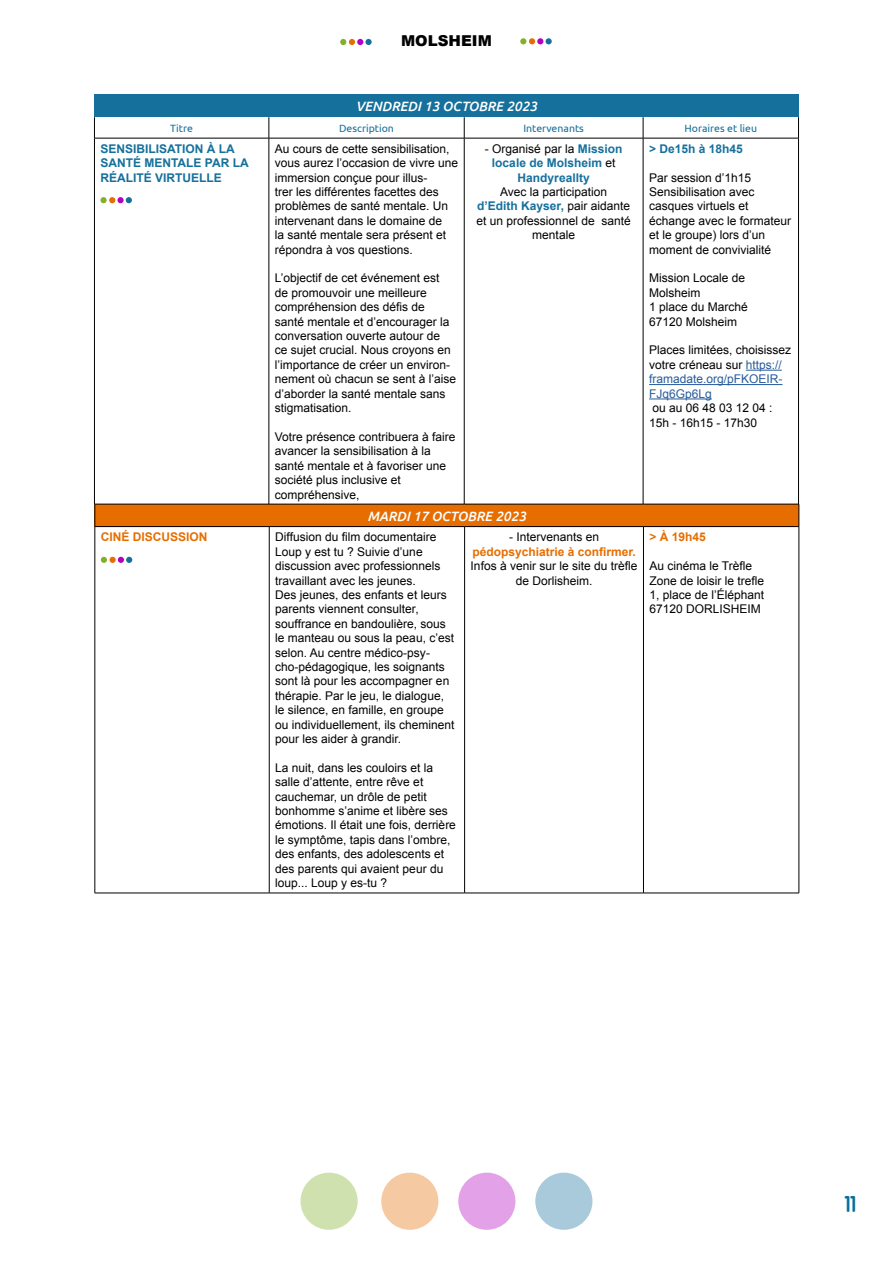
<style>
.page{position:relative;width:893px;height:1263px;background:#fff}
.page>*{position:absolute;margin:0;border:0;box-sizing:border-box;transform-origin:0 0}
.t1{font:24px "Ubuntu Title";color:#0a6f99}
.t2{font:900 15px "Arial";color:#000}
.t3{font:italic 500 13.5px "Ubuntu";color:#fff}
.t4{font:12px/14.4px "Arial";color:#000}
.t5{font:700 12px/14.4px "Arial";color:#15709c}
.t6{font:700 12px "Arial";color:#e66e00}
.t7{font:10.5px "Ubuntu";color:#15709c}
.s1{font-weight:400;color:#000}
.s2{font-weight:700;color:#15709c}
.s3{color:#275b9b}
</style>
<div class="page">
<div style="left:300px;top:1172px;width:58px;height:58px;background:#d0e1b0;border-radius:50%"></div>
<div style="left:381px;top:1172px;width:57px;height:58px;background:#f5c9a1;border-radius:50%"></div>
<div style="left:458px;top:1172px;width:57px;height:58px;background:#e3a1e8;border-radius:50%"></div>
<div style="left:535px;top:1172px;width:57px;height:58px;background:#a8cada;border-radius:50%"></div>
<div style="left:94px;top:95px;width:704px;height:22px;background:#15709c"></div>
<svg style="left:94px;top:117px;width:1px;height:21px"></svg>
<hr style="left:94px;top:504px;width:175px;height:1px;background:#000">
<hr style="left:94px;top:138px;width:175px;height:1px;background:#000">
<hr style="left:94px;top:138px;width:1px;height:366px;background:#000">
<hr style="left:464px;top:138px;width:179px;height:1px;background:#000">
<svg style="left:269px;top:117px;width:1px;height:21px"></svg>
<svg style="left:464px;top:117px;width:1px;height:21px"></svg>
<hr style="left:269px;top:138px;width:195px;height:1px;background:#000">
<hr style="left:269px;top:138px;width:1px;height:366px;background:#000">
<hr style="left:464px;top:138px;width:1px;height:366px;background:#000">
<svg style="left:643px;top:117px;width:1px;height:21px"></svg>
<svg style="left:798px;top:117px;width:1px;height:21px"></svg>
<hr style="left:643px;top:138px;width:156px;height:1px;background:#000">
<hr style="left:643px;top:138px;width:1px;height:366px;background:#000">
<hr style="left:798px;top:138px;width:1px;height:366px;background:#000">
<div style="left:100px;top:197px;width:7px;height:6px;background:#82b029;border-radius:50%"></div>
<svg style="left:109px;top:197px;width:6px;height:6px"></svg>
<div style="left:117px;top:197px;width:7px;height:6px;background:#b400c1;border-radius:50%"></div>
<svg style="left:126px;top:197px;width:6px;height:6px"></svg>
<hr style="left:746px;top:370px;width:36px;height:1px;background:#275b9b">
<hr style="left:649px;top:384px;width:133px;height:1px;background:#275b9b">
<hr style="left:649px;top:398px;width:63px;height:1px;background:#275b9b">
<svg style="left:520px;top:38px;width:32px;height:6px"></svg>
<svg style="left:340px;top:39px;width:23px;height:6px"></svg>
<div style="left:365px;top:39px;width:7px;height:6px;background:#15709c;border-radius:50%"></div>
<div style="left:95px;top:504px;width:704px;height:23px;background:#e66e00"></div>
<hr style="left:95px;top:893px;width:174px;height:1px;background:#000">
<hr style="left:465px;top:893px;width:178px;height:1px;background:#000">
<hr style="left:95px;top:527px;width:1px;height:366px;background:#000">
<hr style="left:269px;top:893px;width:196px;height:1px;background:#000">
<hr style="left:269px;top:527px;width:1px;height:366px;background:#000">
<hr style="left:464px;top:527px;width:1px;height:366px;background:#000">
<hr style="left:643px;top:893px;width:156px;height:1px;background:#000">
<hr style="left:643px;top:527px;width:1px;height:366px;background:#000">
<hr style="left:799px;top:527px;width:1px;height:366px;background:#000">
<hr style="left:95px;top:504px;width:174px;height:1px;background:#000">
<svg style="left:95px;top:504px;width:1px;height:22px"></svg>
<hr style="left:269px;top:504px;width:196px;height:1px;background:#000">
<hr style="left:465px;top:504px;width:178px;height:1px;background:#000">
<hr style="left:643px;top:504px;width:156px;height:1px;background:#000">
<hr style="left:95px;top:526px;width:174px;height:1px;background:#000">
<hr style="left:269px;top:526px;width:196px;height:1px;background:#000">
<hr style="left:465px;top:526px;width:178px;height:1px;background:#000">
<hr style="left:643px;top:526px;width:156px;height:1px;background:#000">
<svg style="left:799px;top:504px;width:1px;height:23px"></svg>
<svg style="left:101px;top:557px;width:31px;height:6px"></svg>
<p class="t2" style="left:401px;top:30px;width:92px">MOLSHEIM</p>
<p class="t3" style="left:356px;top:98px;width:183px">VENDREDI 13 OCTOBRE 2023</p>
<p class="t7" style="left:170px;top:122px;width:24px">Titre</p>
<p class="t7" style="left:339px;top:122px;width:56px">Description</p>
<p class="t7" style="left:523px;top:122px;width:62px">Intervenants</p>
<p class="t7" style="left:684px;top:122px;width:74px">Horaires et lieu</p>
<p class="t5" style="left:100px;top:142px;width:150px">SENSIBILISATION À LA<br>SANTÉ MENTALE PAR LA<br>RÉALITÉ VIRTUELLE</p>
<p class="t4" style="left:275px;top:142px;width:185px">Au cours de cette sensibilisation, vous aurez l’occasion de vivre une immersion conçue pour illus-<br>trer les différentes facettes des problèmes de santé mentale. Un intervenant dans le domaine de<br>la santé mentale sera présent et répondra à vos questions.</p>
<p class="t4" style="left:275px;top:271px;width:183px">L’objectif de cet événement est<br>de promouvoir une meilleure compréhension des défis de santé mentale et d’encourager la conversation ouverte autour de<br>ce sujet crucial. Nous croyons en l’importance de créer un environ&shy;nement où chacun se sent à l’aise d’aborder la santé mentale sans stigmatisation.</p>
<p class="t4" style="left:275px;top:430px;width:182px">Votre présence contribuera à faire avancer la sensibilisation à la santé mentale et à favoriser une société plus inclusive et compréhensive,</p>
<p class="t5" style="left:485px;top:142px;width:139px;text-align:center"><span class="s1">- Organisé par la</span> Mission locale de Molsheim <span class="s1">et<br></span>Handyreallty</p>
<p class="t4" style="left:477px;top:185px;width:156px;text-align:center">Avec la participation<br><span class="s2">d’Edith Kayser,</span> pair aidante et un professionnel de santé mentale</p>
<p class="t5" style="left:649px;top:142px;width:95px">&gt; De15h à 18h45</p>
<p class="t4" style="left:649px;top:170px;width:144px">Par session d’1h15<br>Sensibilisation avec casques virtuels et échange avec le formateur et le groupe) lors d’un moment de convivialité</p>
<p class="t4" style="left:649px;top:271px;width:100px">Mission Locale de<br>Molsheim<br>1 place du Marché<br>67120 Molsheim</p>
<p class="t4" style="left:649px;top:343px;width:144px">Places limitées, choisissez votre créneau sur <span class="s3">https:// framadate.org/pFKOEIR-<br>FJq6Gp6Lg</span></p>
<p class="t4" style="left:649px;top:401px;width:125px">ou au 06 48 03 12 04 :<br>15h - 16h15 - 17h30</p>
<p class="t3" style="left:368px;top:507px;width:160px">MARDI 17 OCTOBRE 2023</p>
<p class="t6" style="left:101px;top:529px;width:108px">CINÉ DISCUSSION</p>
<p class="t4" style="left:275px;top:530px;width:181px">Diffusion du film documentaire<br>Loup y est tu ? Suivie d’une discussion avec professionnels travaillant avec les jeunes.<br>Des jeunes, des enfants et leurs parents viennent consulter, souffrance en bandoulière, sous le manteau ou sous la peau, c’est selon. Au centre médico-psy&shy;cho-pédagogique, les soignants sont là pour les accompagner en thérapie. Par le jeu, le dialogue, le silence, en famille, en groupe ou individuellement, ils cheminent pour les aider à grandir.</p>
<p class="t4" style="left:275px;top:760px;width:182px">La nuit, dans les couloirs et la salle d’attente, entre rêve et cauchemar, un drôle de petit bonhomme s’anime et libère ses émotions. Il était une fois, derrière le symptôme, tapis dans l’ombre, des enfants, des adolescents et des parents qui avaient peur du loup... Loup y es-tu ?</p>
<p class="t4" style="left:509px;top:530px;width:92px">- Intervenants en</p>
<p class="t6" style="left:472px;top:543px;width:165px">pédopsychiatrie à confirmer.</p>
<p class="t4" style="left:471px;top:559px;width:168px;text-align:center">Infos à venir sur le site du trèfle de Dorlisheim.</p>
<p class="t6" style="left:649px;top:529px;width:58px">&gt; À 19h45</p>
<p class="t4" style="left:649px;top:559px;width:116px">Au cinéma le Trèfle<br>Zone de loisir le trefle<br>1, place de l’Éléphant<br>67120 DORLISHEIM</p>
<h1 class="t1" style="left:845px;top:1193px;width:13px">11</h1>
</div>
